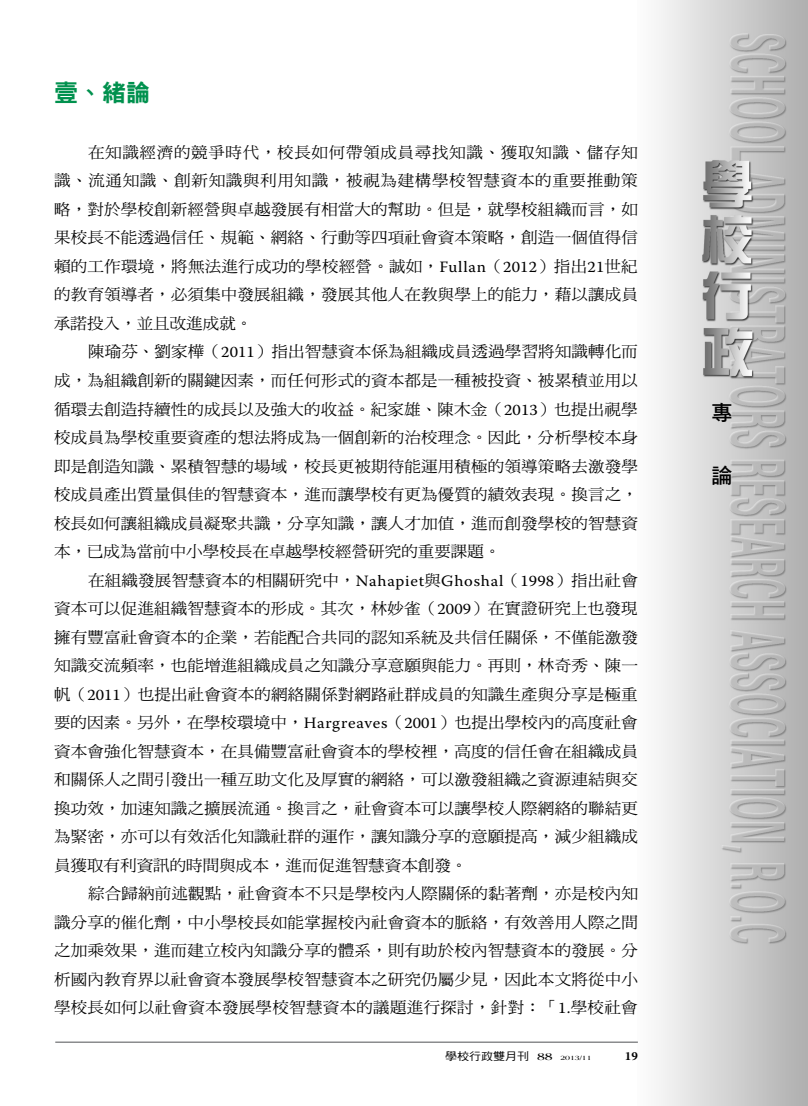
<style>
.page{position:relative;width:808px;height:1106px;background:#fff}
.page>*{position:absolute;margin:0;border:0;box-sizing:border-box;transform-origin:0 0}
.t1{font:24px "DF Hei Std W9";color:#00914e}
.t2{font:21px "DF Hei Std W7";color:#000}
.t3{font:15.75px/28.5px "DF Ming Std W5";letter-spacing:.01em;color:#000;text-align:justify;scale:1.05 1}
.t4{font:700 12px "Warnock Pro";color:#000}
.t5{font:10.8px "DF Hei Std W5";color:#000;scale:1.11 1}
.s1{font-family:"Warnock Pro"}
.s2{font-family:"Americana Std";font-weight:700}
.s3{font-family:"Americana Std";font-weight:700;font-size:6.75px}
</style>
<div class="page">
<img style="left:659px;top:0;width:149px;height:1106px">
<hr style="left:55px;top:1041px;width:583px;height:1px;background:#6d6e71">
<h1 class="t1" style="left:54px;top:79px;width:97px">壹、緒論</h1>
<p class="t3" style="left:54px;top:138px;width:558px;text-indent:34px">在知識經濟的競爭時代，校長如何帶領成員尋找知識、獲取知識、儲存知識、流通知識、創新知識與利用知識，被視為建構學校智慧資本的重要推動策略，對於學校創新經營與卓越發展有相當大的幫助。但是，就學校組織而言，如果校長不能透過信任、規範、網絡、行動等四項社會資本策略，創造一個值得信賴的工作環境，將無法進行成功的學校經營。誠如，<span class="s1">Fullan</span>（<span class="s1">2012</span>）指出<span class="s1">21</span>世紀的教育領導者，必須集中發展組織，發展其他人在教與學上的能力，藉以讓成員承諾投入，並且改進成就。</p>
<p class="t3" style="left:54px;top:337px;width:558px;text-indent:34px">陳瑜芬、劉家樺（<span class="s1">2011</span>）指出智慧資本係為組織成員透過學習將知識轉化而成，為組織創新的關鍵因素，而任何形式的資本都是一種被投資、被累積並用以循環去創造持續性的成長以及強大的收益。紀家雄、陳木金（<span class="s1">2013</span>）也提出視學校成員為學校重要資產的想法將成為一個創新的治校理念。因此，分析學校本身即是創造知識、累積智慧的場域，校長更被期待能運用積極的領導策略去激發學校成員產出質量俱佳的智慧資本，進而讓學校有更為優質的績效表現。換言之，校長如何讓組織成員凝聚共識，分享知識，讓人才加值，進而創發學校的智慧資本，已成為當前中小學校長在卓越學校經營研究的重要課題。</p>
<p class="t3" style="left:54px;top:565px;width:558px;text-indent:34px">在組織發展智慧資本的相關研究中，<span class="s1">Nahapiet</span>與<span class="s1">Ghoshal</span>（<span class="s1">1998</span>）指出社會資本可以促進組織智慧資本的形成。其次，林妙雀（<span class="s1">2009</span>）在實證研究上也發現擁有豐富社會資本的企業，若能配合共同的認知系統及共信任關係，不僅能激發知識交流頻率，也能增進組織成員之知識分享意願與能力。再則，林奇秀、陳一帆（<span class="s1">2011</span>）也提出社會資本的網絡關係對網路社群成員的知識生產與分享是極重要的因素。另外，在學校環境中，<span class="s1">Hargreaves</span>（<span class="s1">2001</span>）也提出學校內的高度社會資本會強化智慧資本，在具備豐富社會資本的學校裡，高度的信任會在組織成員和關係人之間引發出一種互助文化及厚實的網絡，可以激發組織之資源連結與交換功效，加速知識之擴展流通。換言之，社會資本可以讓學校人際網絡的聯結更為緊密，亦可以有效活化知識社群的運作，讓知識分享的意願提高，減少組織成員獲取有利資訊的時間與成本，進而促進智慧資本創發。</p>
<p class="t3" style="left:54px;top:879px;width:558px;text-indent:34px">綜合歸納前述觀點，社會資本不只是學校內人際關係的黏著劑，亦是校內知識分享的催化劑，中小學校長如能掌握校內社會資本的脈絡，有效善用人際之間之加乘效果，進而建立校內知識分享的體系，則有助於校內智慧資本的發展。分析國內教育界以社會資本發展學校智慧資本之研究仍屬少見，因此本文將從中小學校長如何以社會資本發展學校智慧資本的議題進行探討，針對：「<span class="s1">1.</span>學校社會</p>
<p class="t5" style="left:445px;top:1049px;width:133px">學校行政雙月刊 <span class="s2">88</span> <span class="s3">2013/11</span></p>
<p class="t4" style="left:625px;top:1048px;width:14px">19</p>
<h2 class="t2" style="left:711px;top:401px;width:21px">專</h2>
<h2 class="t2" style="left:711px;top:464px;width:22px">論</h2>
</div>
